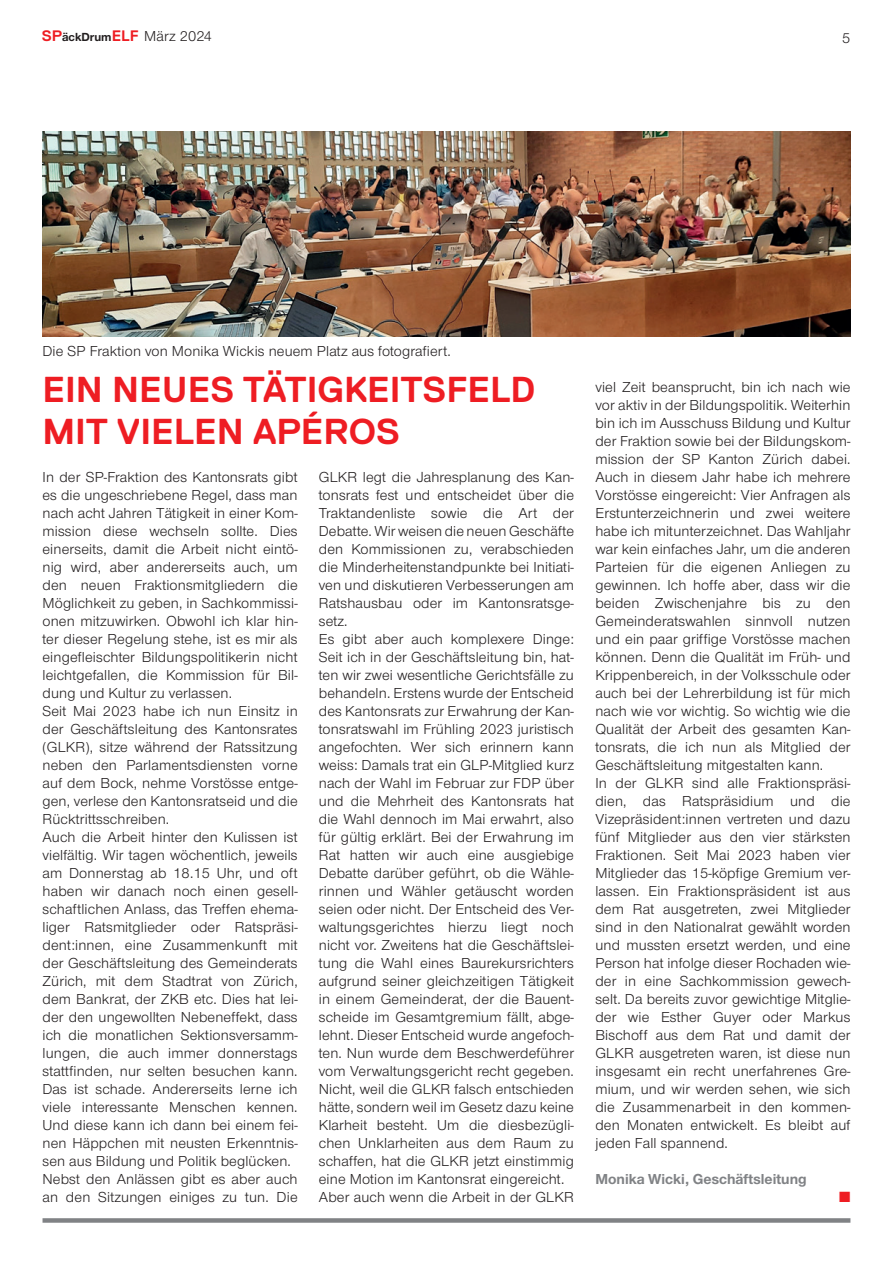
<style>
.page{position:relative;width:893px;height:1263px;background:#fff}
.page>*{position:absolute;margin:0;border:0;box-sizing:border-box;transform-origin:0 0}
.Artikeltitel{font:700 36px/42px "Replica";color:#ee1d23}
.Text{font:15px/18px "Nimbus San Nov";letter-spacing:.01em;color:#231f20;text-align:justify}
.Titeli{font:700 15px "Nimbus San Nov";color:#808285}
.Titeli-2{font:14.85px "Zapf Dingbats ITC";color:#ee1d23}
.s1{font-family:"Replica";font-weight:700;font-size:15.15px;color:#ee1d23}
.s2{font-weight:700;font-size:12.15px}
</style>
<div class="page">
<div style="left:43px;top:1218px;width:807px;height:5px;background:#808285"></div>
<img style="left:43px;top:132px;width:807px;height:205px">
<p class="Text" style="left:42px;top:27px;width:172px"><span class="s1">SP</span><span class="s2">äckDrum</span><span class="s1">ELF</span> März 2024</p>
<p class="Text" style="left:842px;top:29px;width:10px">5</p>
<p class="Text" style="left:43px;top:342px;width:410px">Die SP Fraktion von Monika Wickis neuem Platz aus fotografiert.</p>
<p class="Artikeltitel" style="left:42px;top:369px;width:494px">EIN NEUES TÄTIGKEITSFELD<br>MIT VIELEN APÉROS</p>
<p class="Text" style="left:43px;top:468px;width:257px">In der SP-Fraktion des Kantonsrats gibt es die ungeschriebene Regel, dass man nach acht Jahren Tätigkeit in einer Kom&shy;mission diese wechseln sollte. Dies einerseits, damit die Arbeit nicht eintö&shy;nig wird, aber andererseits auch, um den neuen Fraktionsmitgliedern die Möglichkeit zu geben, in Sachkommissi&shy;onen mitzuwirken. Obwohl ich klar hin&shy;ter dieser Regelung stehe, ist es mir als eingefleischter Bildungspolitikerin nicht leichtgefallen, die Kommission für Bil&shy;dung und Kultur zu verlassen.</p>
<p class="Text" style="left:43px;top:702px;width:257px">Seit Mai 2023 habe ich nun Einsitz in der Geschäftsleitung des Kantonsrates (GLKR), sitze während der Ratssitzung neben den Parlamentsdiensten vorne auf dem Bock, nehme Vorstösse entge&shy;gen, verlese den Kantonsratseid und die Rücktrittsschreiben.</p>
<p class="Text" style="left:43px;top:828px;width:257px">Auch die Arbeit hinter den Kulissen ist vielfältig. Wir tagen wöchentlich, jeweils am Donnerstag ab 18.15 Uhr, und oft haben wir danach noch einen gesell&shy;schaftlichen Anlass, das Treffen ehema&shy;liger Ratsmitglieder oder Ratspräsi&shy;dent:innen, eine Zusammenkunft mit der Geschäftsleitung des Gemeinderats Zürich, mit dem Stadtrat von Zürich, dem Bankrat, der ZKB etc. Dies hat lei&shy;der den ungewollten Nebeneffekt, dass ich die monatlichen Sektionsversamm&shy;lungen, die auch immer donnerstags stattfinden, nur selten besuchen kann.<br>Das ist schade. Andererseits lerne ich viele interessante Menschen kennen.<br>Und diese kann ich dann bei einem fei&shy;nen Häppchen mit neusten Erkenntnis&shy;sen aus Bildung und Politik beglücken.</p>
<p class="Text" style="left:43px;top:1170px;width:257px">Nebst den Anlässen gibt es aber auch an den Sitzungen einiges zu tun. Die</p>
<p class="Text" style="left:319px;top:468px;width:257px">GLKR legt die Jahresplanung des Kan&shy;tonsrats fest und entscheidet über die Traktandenliste sowie die Art der Debatte. Wir weisen die neuen Geschäfte den Kommissionen zu, verabschieden die Minderheitenstandpunkte bei Initiati&shy;ven und diskutieren Verbesserungen am Ratshausbau oder im Kantonsratsge&shy;setz.</p>
<p class="Text" style="left:319px;top:630px;width:257px">Es gibt aber auch komplexere Dinge:<br>Seit ich in der Geschäftsleitung bin, hat&shy;ten wir zwei wesentliche Gerichtsfälle zu behandeln. Erstens wurde der Entscheid des Kantonsrats zur Erwahrung der Kan&shy;tonsratswahl im Frühling 2023 juristisch angefochten. Wer sich erinnern kann weiss: Damals trat ein GLP-Mitglied kurz nach der Wahl im Februar zur FDP über und die Mehrheit des Kantonsrats hat die Wahl dennoch im Mai erwahrt, also für gültig erklärt. Bei der Erwahrung im Rat hatten wir auch eine ausgiebige Debatte darüber geführt, ob die Wähle&shy;rinnen und Wähler getäuscht worden seien oder nicht. Der Entscheid des Ver&shy;waltungsgerichtes hierzu liegt noch nicht vor. Zweitens hat die Geschäftslei&shy;tung die Wahl eines Baurekursrichters aufgrund seiner gleichzeitigen Tätigkeit in einem Gemeinderat, der die Bauent&shy;scheide im Gesamtgremium fällt, abge&shy;lehnt. Dieser Entscheid wurde angefoch&shy;ten. Nun wurde dem Beschwerdeführer vom Verwaltungsgericht recht gegeben.<br>Nicht, weil die GLKR falsch entschieden hätte, sondern weil im Gesetz dazu keine Klarheit besteht. Um die diesbezügli&shy;chen Unklarheiten aus dem Raum zu schaffen, hat die GLKR jetzt einstimmig eine Motion im Kantonsrat eingereicht.</p>
<p class="Text" style="left:319px;top:1188px;width:257px">Aber auch wenn die Arbeit in der GLKR</p>
<p class="Text" style="left:595px;top:378px;width:257px">viel Zeit beansprucht, bin ich nach wie vor aktiv in der Bildungspolitik. Weiterhin bin ich im Ausschuss Bildung und Kultur der Fraktion sowie bei der Bildungskom&shy;mission der SP Kanton Zürich dabei.<br>Auch in diesem Jahr habe ich mehrere Vorstösse eingereicht: Vier Anfragen als Erstunterzeichnerin und zwei weitere habe ich mitunterzeichnet. Das Wahljahr war kein einfaches Jahr, um die anderen Parteien für die eigenen Anliegen zu gewinnen. Ich hoffe aber, dass wir die beiden Zwischenjahre bis zu den Gemeinderatswahlen sinnvoll nutzen und ein paar griffige Vorstösse machen können. Denn die Qualität im Früh- und Krippenbereich, in der Volksschule oder auch bei der Lehrerbildung ist für mich nach wie vor wichtig. So wichtig wie die Qualität der Arbeit des gesamten Kan&shy;tonsrats, die ich nun als Mitglied der Geschäftsleitung mitgestalten kann.</p>
<p class="Text" style="left:595px;top:774px;width:257px">In der GLKR sind alle Fraktionspräsi&shy;dien, das Ratspräsidium und die Vizepräsident:innen vertreten und dazu fünf Mitglieder aus den vier stärksten Fraktionen. Seit Mai 2023 haben vier Mitglieder das 15-köpfige Gremium ver&shy;lassen. Ein Fraktionspräsident ist aus dem Rat ausgetreten, zwei Mitglieder sind in den Nationalrat gewählt worden und mussten ersetzt werden, und eine Person hat infolge dieser Rochaden wie&shy;der in eine Sachkommission gewech&shy;selt. Da bereits zuvor gewichtige Mitglie&shy;der wie Esther Guyer oder Markus Bischoff aus dem Rat und damit der GLKR ausgetreten waren, ist diese nun insgesamt ein recht unerfahrenes Gre&shy;mium, und wir werden sehen, wie sich die Zusammenarbeit in den kommen&shy;den Monaten entwickelt. Es bleibt auf jeden Fall spannend.</p>
<p class="Titeli" style="left:595px;top:1170px;width:213px">Monika Wicki, Geschäftsleitung</p>
<p class="Titeli-2" style="left:839px;top:1190px;width:13px">■</p>
</div>
